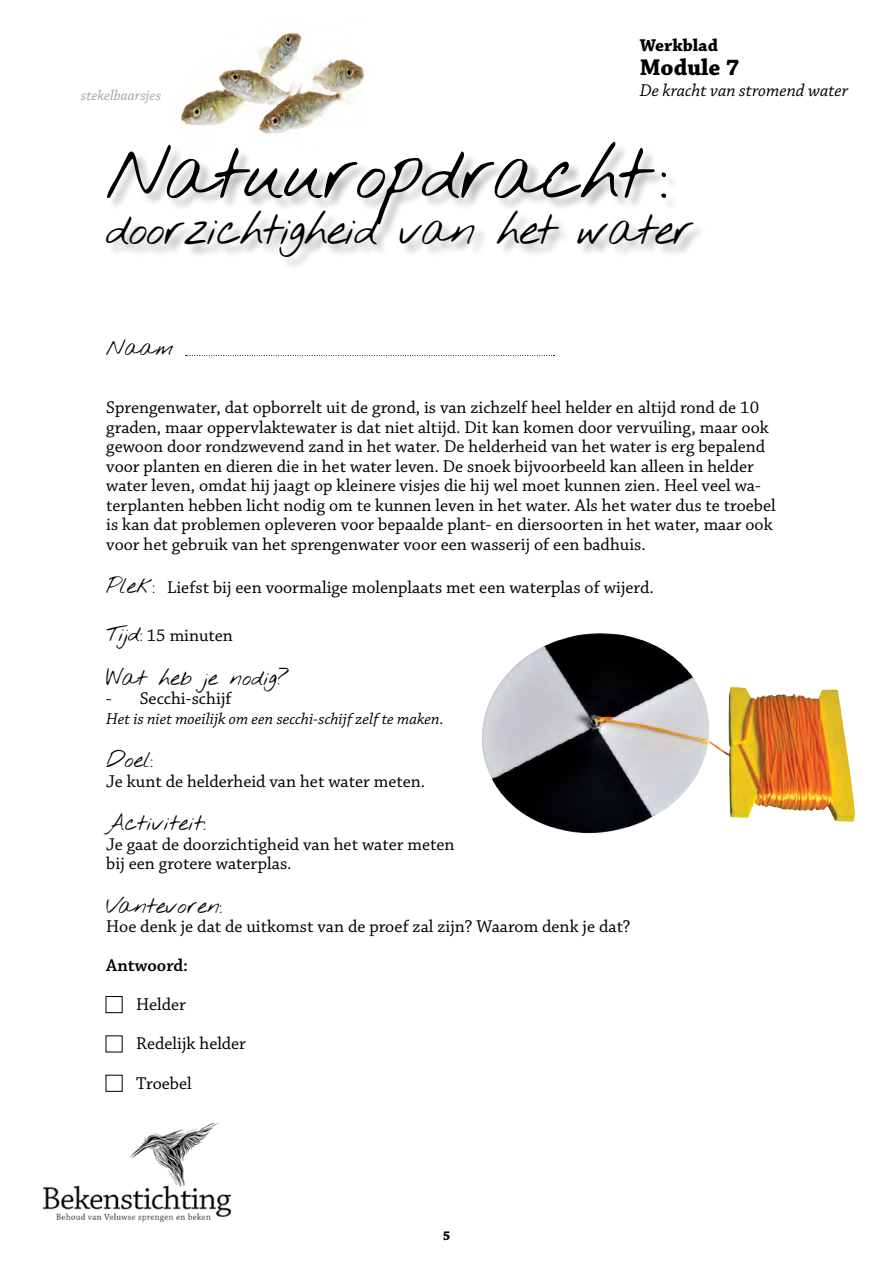
<style>
.page{position:relative;width:893px;height:1263px;background:#fff}
.page>*{position:absolute;margin:0;border:0;box-sizing:border-box;transform-origin:0 0}
.t1{font:60px "Nothing You Could Do";letter-spacing:-.04em;color:#000}
.t2{font:36px "Nothing You Could Do";letter-spacing:-.04em;color:#000}
.t3{font:700 24px "Chaparral Pro";color:#000}
.t4{font:18px/19.5px "Chaparral Pro";color:#000}
.t5{font:18px "Nothing You Could Do";color:#000}
.t6{font:italic 18px "Chaparral Pro";color:#000}
.t7{font:600 18px "Chaparral Pro";color:#000}
.t8{font:700 18px "Chaparral Pro";color:#000}
.t9{font:italic 16.5px "Chaparral Pro";color:#000}
.t10{font:italic 15px "Chaparral Pro";color:#a8a59a}
.t11{font:700 13.5px "Chaparral Pro";color:#000}
.s1{font-family:"Nothing You Could Do"}
</style>
<div class="page">
<img style="left:180px;top:32px;width:186px;height:102px">
<img style="left:482px;top:633px;width:373px;height:201px">
<div style="left:107px;top:143px;width:600px;height:128px;background:#000;opacity:.3"></div>
<svg style="left:185px;top:355px;width:369px;height:1px"></svg>
<div style="left:106px;top:996px;width:17px;height:17px;border:1px solid #000"></div>
<img style="left:42px;top:1122px;width:189px;height:101px">
<p class="t10" style="left:81px;top:87px;width:82px">stekelbaarsjes</p>
<p class="t8" style="left:640px;top:35px;width:80px">Werkblad</p>
<h3 class="t3" style="left:640px;top:54px;width:101px">Module 7</h3>
<p class="t6" style="left:640px;top:81px;width:210px">De kracht van stromend water</p>
<h1 class="t1" style="left:106px;top:127px;width:564px">Natuuropdracht :</h1>
<h2 class="t2" style="left:106px;top:202px;width:589px">doorzichtigheid van het water</h2>
<p class="t5" style="left:106px;top:334px;width:69px">Naam</p>
<p class="t4" style="left:106px;top:399px;width:671px">Sprengenwater, dat opborrelt uit de grond, is van zichzelf heel helder en altijd rond de 10 graden, maar oppervlaktewater is dat niet altijd. Dit kan komen door vervuiling, maar ook gewoon door rondzwevend zand in het water. De helderheid van het water is erg bepalend voor planten en dieren die in het water leven. De snoek bijvoorbeeld kan alleen in helder water leven, omdat hij jaagt op kleinere visjes die hij wel moet kunnen zien. Heel veel wa&shy;terplanten hebben licht nodig om te kunnen leven in het water. Als het water dus te troebel is kan dat problemen opleveren voor bepaalde plant- en diersoorten in het water, maar ook voor het gebruik van het sprengenwater voor een wasserij of een badhuis.</p>
<p class="t4" style="left:106px;top:579px;width:549px"><span class="s1">Plek:</span> Liefst bij een voormalige molenplaats met een waterplas of wijerd.</p>
<p class="t4" style="left:106px;top:627px;width:128px"><span class="s1">Tijd:</span> 15 minuten</p>
<p class="t5" style="left:106px;top:664px;width:184px">Wat heb je nodig?</p>
<p class="t4" style="left:106px;top:690px;width:127px">- Secchi-schijf</p>
<p class="t9" style="left:106px;top:710px;width:339px">Het is niet moeilijk om een secchi-schijf zelf te maken.</p>
<p class="t5" style="left:106px;top:746px;width:49px">Doel:</p>
<p class="t4" style="left:106px;top:772px;width:320px">Je kunt de helderheid van het water meten.</p>
<p class="t5" style="left:106px;top:809px;width:101px">Activiteit:</p>
<p class="t4" style="left:106px;top:835px;width:350px">Je gaat de doorzichtigheid van het water meten bij een grotere waterplas.</p>
<p class="t5" style="left:106px;top:892px;width:118px">Vantevoren:</p>
<p class="t4" style="left:106px;top:918px;width:526px">Hoe denk je dat de uitkomst van de proef zal zijn? Waarom denk je dat?</p>
<p class="t7" style="left:106px;top:955px;width:83px">Antwoord:</p>
<p class="t4" style="left:136px;top:986px;width:111px;line-height:39px">Helder<br>Redelijk helder<br>Troebel</p>
<p class="t11" style="left:443px;top:1228px;width:9px">5</p>
</div>
